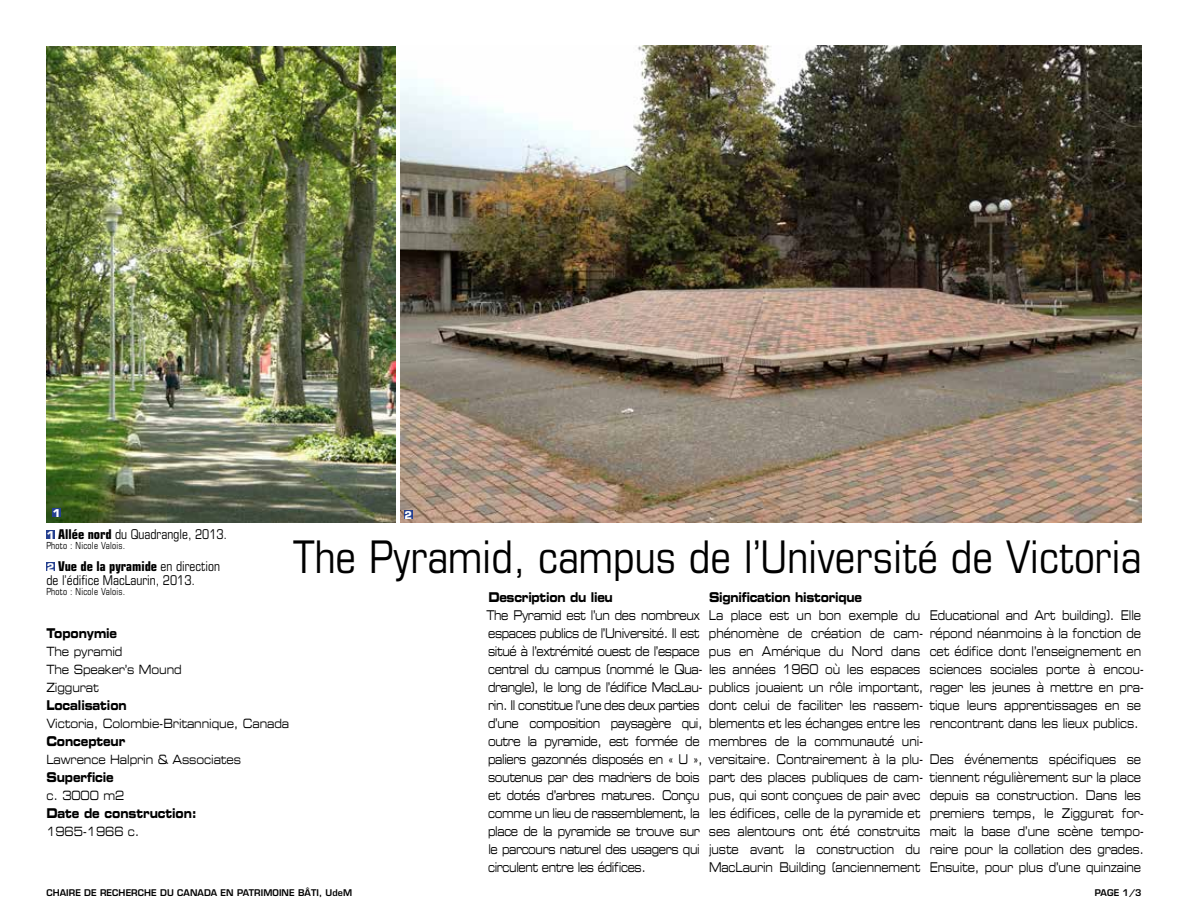
<style>
.page{position:relative;width:1188px;height:918px;background:#fff}
.page>*{position:absolute;margin:0;border:0;box-sizing:border-box;transform-origin:0 0}
.t1{font:condensed 45px "Eurostile";color:#000}
.t2{font:13.5px/18px "Eurostile Extended Two";letter-spacing:-.01em;color:#000;scale:.7 1}
.t3{font:13.5px/18px "Eurostile Extended Two";letter-spacing:-.04em;color:#000;scale:.7 1}
.t4{font:13.5px "Eurostile Bold Extended Two";letter-spacing:-.01em;color:#000;scale:.75 1}
.t5{font:condensed 13.5px/13.5px "Eurostile";color:#000;scale:.95 1}
.t6{font:12.75px/18px "Eurostile Extended Two";letter-spacing:-.01em;color:#000;scale:.75 1}
.t7{font:700 10.5px "Eurostile";color:#fff}
.t8{font:condensed 9.75px "Eurostile";letter-spacing:.03em;color:#000;scale:.9 1}
.t9{font:600 9px "Eurostile";letter-spacing:.01em;color:#000}
.s1{font-weight:700;font-stretch:normal;font-size:10.5px;color:#fff}
.s2{font-weight:700}
</style>
<div class="page">
<div style="left:46px;top:530px;width:9px;height:9px;background:#25408f"></div>
<div style="left:46px;top:563px;width:9px;height:8px;background:#25408f"></div>
<img style="left:46px;top:46px;width:350px;height:476px">
<img style="left:400px;top:46px;width:742px;height:476px">
<div style="left:404px;top:510px;width:8px;height:9px;background:#25408f"></div>
<div style="left:52px;top:509px;width:9px;height:8px;background:#25408f"></div>
<p class="t7" style="left:53px;top:507px;width:9px">1</p>
<p class="t7" style="left:404px;top:509px;width:9px">2</p>
<p class="t5" style="left:47px;top:527px;width:191px"><span class="s1">1</span> <span class="s2">Allée nord</span> du Quadrangle, 2013.</p>
<p class="t8" style="left:46px;top:540px;width:89px">Photo : Nicole Valois.</p>
<p class="t5" style="left:46px;top:559px;width:184px"><span class="s1">2</span> <span class="s2">Vue de la pyramide</span> en direction de l’édifice MacLaurin, 2013.</p>
<p class="t8" style="left:46px;top:586px;width:89px">Photo : Nicole Valois.</p>
<h1 class="t1" style="left:293px;top:530px;width:850px">The Pyramid, campus de l’Université de Victoria</h1>
<p class="t4" style="left:709px;top:587px;width:205px">Signification historique</p>
<p class="t2" style="left:709px;top:606px;width:308px">La place est un bon exemple du phénomène de création de cam&shy;pus en Amérique du Nord dans les années 1960 où les espaces publics jouaient un rôle important, dont celui de faciliter les rassem&shy;blements et les échanges entre les membres de la communauté uni-</p>
<p class="t2" style="left:709px;top:768px;width:308px">part des places publiques de cam&shy;pus, qui sont conçues de pair avec les édifices, celle de la pyramide et ses alentours ont été construits juste avant la construction du MacLaurin Building (anciennement</p>
<p class="t4" style="left:488px;top:587px;width:168px">Description du lieu</p>
<p class="t3" style="left:486px;top:606px;width:626px">The Pyramid est l’un des nombreux<br>espaces publics de l’Université. Il est<br>situé à l’extrémité ouest de l’espace<br>central du campus (nommé le Qua-<br>drangle), le long de l’édifice MacLau-<br>rin. Il constitue l’une des deux parties<br>d’une composition paysagère qui,<br>outre la pyramide, est formée de<br>paliers gazonnés disposés en « U », versitaire. Contrairement à la plu&shy;soutenus par des madriers de bois<br>et dotés d’arbres matures. Conçu<br>comme un lieu de rassemblement, la<br>place de la pyramide se trouve sur<br>le parcours naturel des usagers qui<br>circulent entre les édifices.</p>
<p class="t2" style="left:930px;top:605px;width:308px">Educational and Art building). Elle répond néanmoins à la fonction de cet édifice dont l’enseignement en sciences sociales porte à encou&shy;rager les jeunes à mettre en pra&shy;tique leurs apprentissages en se rencontrant dans les lieux publics.</p>
<p class="t2" style="left:930px;top:750px;width:308px">Des événements spécifiques se tiennent régulièrement sur la place depuis sa construction. Dans les premiers temps, le Ziggurat for&shy;mait la base d’une scène tempo&shy;raire pour la collation des grades.<br>Ensuite, pour plus d’une quinzaine</p>
<p class="t4" style="left:46px;top:623px;width:96px">Toponymie</p>
<p class="t6" style="left:46px;top:642px;width:182px">The pyramid<br>The Speaker’s Mound<br>Ziggurat</p>
<p class="t4" style="left:46px;top:695px;width:109px">Localisation</p>
<p class="t6" style="left:46px;top:714px;width:325px">Victoria, Colombie-Britannique, Canada</p>
<p class="t4" style="left:46px;top:731px;width:107px">Concepteur</p>
<p class="t6" style="left:46px;top:750px;width:261px">Lawrence Halprin &amp; Associates</p>
<p class="t4" style="left:46px;top:767px;width:91px">Superficie</p>
<p class="t6" style="left:46px;top:786px;width:105px">c. 3000 m2</p>
<p class="t4" style="left:46px;top:803px;width:202px">Date de construction:</p>
<p class="t6" style="left:46px;top:822px;width:126px">1965-1966 c.</p>
<p class="t9" style="left:46px;top:887px;width:307px">CHAIRE DE RECHERCHE DU CANADA EN PATRIMOINE BÂTI, UDEM</p>
<p class="t9" style="left:1095px;top:887px;width:48px">PAGE 1/3</p>
</div>
